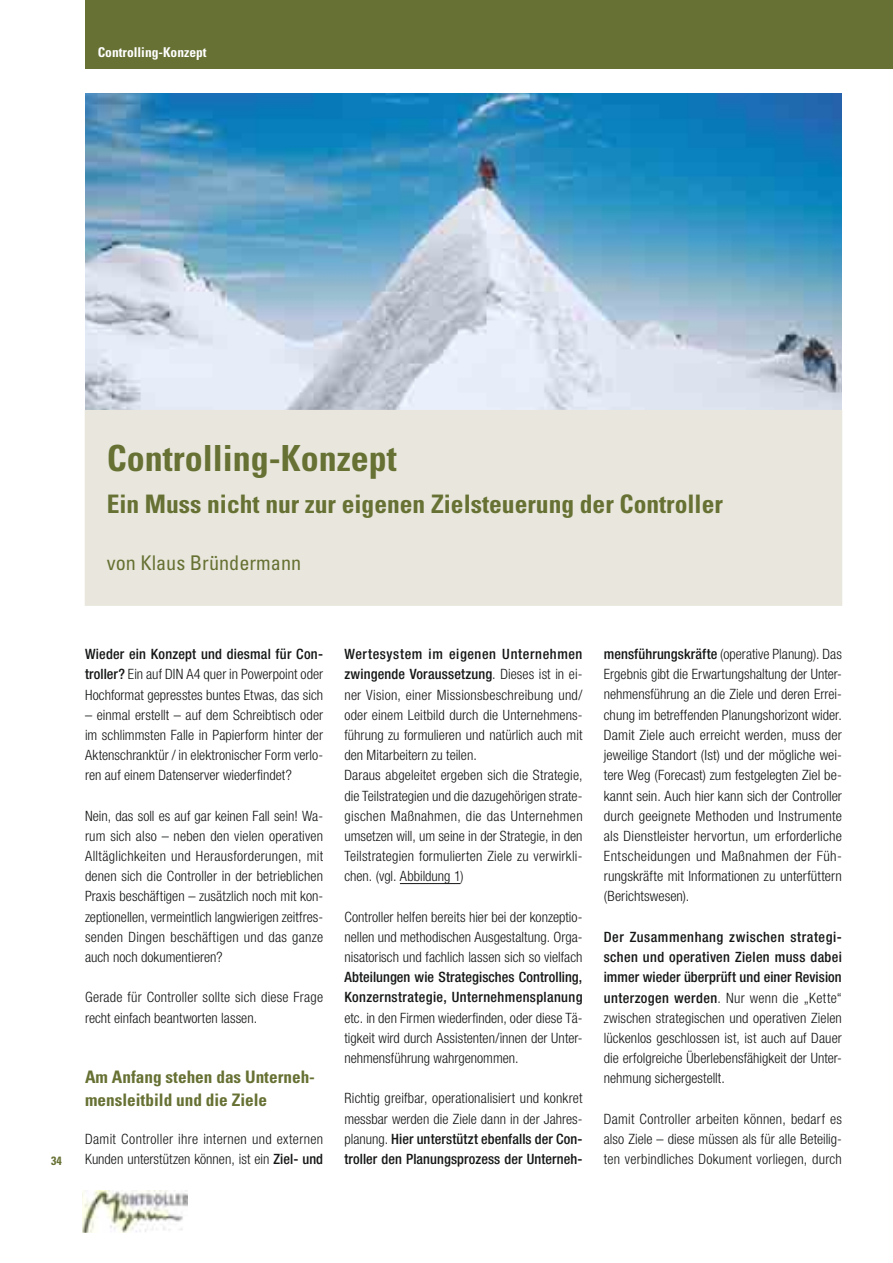
<style>
.page{position:relative;width:893px;height:1263px;background:#fff}
.page>*{position:absolute;margin:0;border:0;box-sizing:border-box;transform-origin:0 0}
.t1{font:700 condensed 36px "Univers LT Std";color:#667133}
.t2{font:700 condensed 25.5px "Univers LT Std";color:#667133}
.t3{font:condensed 20.25px "Univers LT Std";color:#667133}
.t4{font:700 condensed 17.25px/22.5px "Univers LT Std";color:#667133}
.t5{font:300 condensed 14.25px/20.2px "Helvetica Neue LT Std";letter-spacing:.005em;color:#151616;text-align:justify}
.t6{font:300 condensed 14.25px/20.2px "Helvetica Neue LT Std";letter-spacing:.025em;color:#151616}
.t7{font:500 condensed 14.25px/20.2px "Helvetica Neue LT Std";letter-spacing:.02em;color:#151616}
.t8{font:700 condensed 13.5px "Univers LT Std";color:#fff}
.t9{font:700 condensed 12px "Univers LT Std";color:#667133}
.s1{font-weight:500}
</style>
<div class="page">
<img style="left:83px;top:1191px;width:105px;height:42px">
<div style="left:85px;top:0;width:808px;height:68px;background:#667133"></div>
<hr style="left:400px;top:883px;width:60px;height:1px;background:#151616">
<img style="left:85px;top:94px;width:757px;height:316px">
<div style="left:85px;top:410px;width:757px;height:195px;background:#e9e7dd"></div>
<p class="t8" style="left:98px;top:47px;width:110px">Controlling-Konzept</p>
<h1 class="t1" style="left:107px;top:444px;width:292px">Controlling-Konzept</h1>
<h2 class="t2" style="left:107px;top:495px;width:618px">Ein Muss nicht nur zur eigenen Zielsteuerung der Controller</h2>
<h3 class="t3" style="left:107px;top:555px;width:196px">von Klaus Bründermann</h3>
<p class="t9" style="left:51px;top:1157px;width:12px">34</p>
<p class="t5" style="left:85px;top:645px;width:240px"><span class="s1">Wieder ein Konzept und diesmal für Con&shy;troller?</span> Ein auf DIN A4 quer in Powerpoint oder Hochformat gepresstes buntes Etwas, das sich</p>
<p class="t5" style="left:85px;top:706px;width:240px">– einmal erstellt – auf dem Schreibtisch oder im schlimmsten Falle in Papierform hinter der Aktenschranktür / in elektronischer Form verlo&shy;ren auf einem Datenserver wiederfindet?</p>
<p class="t5" style="left:85px;top:807px;width:240px">Nein, das soll es auf gar keinen Fall sein! Wa&shy;rum sich also – neben den vielen operativen Alltäglichkeiten und Herausforderungen, mit denen sich die Controller in der betrieblichen Praxis beschäftigen – zusätzlich noch mit kon&shy;zeptionellen, vermeintlich langwierigen zeitfres&shy;senden Dingen beschäftigen und das ganze auch noch dokumentieren?</p>
<p class="t5" style="left:85px;top:988px;width:240px">Gerade für Controller sollte sich diese Frage recht einfach beantworten lassen.</p>
<p class="t4" style="left:85px;top:1067px;width:231px">Am Anfang stehen das Unterneh&shy;mensleitbild und die Ziele</p>
<p class="t6" style="left:85px;top:1130px;width:240px">Damit Controller ihre internen und externen<br>Kunden unterstützen können, ist ein <span class="s1">Ziel- und</span></p>
<p class="t5" style="left:344px;top:645px;width:240px;text-align:left"><span class="s1">Wertesys tem im eigenen Unternehmen zwingende Voraussetzung</span>. Dieses ist in ei&shy;ner Vision, einer Missionsbeschreibung und/ oder einem Leitbild durch die Unternehmens&shy;führung zu formulieren und natürlich auch mit den Mitarbeitern zu teilen.<br>Daraus abgeleitet ergeben sich die Strategie, die Teilstrategien und die dazugehörigen strate&shy;gischen Maßnahmen, die das Unternehmen umsetzen will, um seine in der Strategie, in den Teilstrategien formulierten Ziele zu verwirkli&shy;chen. (vgl. Abbildung 1)</p>
<p class="t5" style="left:344px;top:908px;width:240px">Controller helfen bereits hier bei der konzeptio&shy;nellen und methodischen Ausgestaltung. Orga&shy;nisatorisch und fachlich lassen sich so vielfach</p>
<p class="t7" style="left:344px;top:968px;width:240px">Abteilungen wie Strategisches Controlling,<br>Konzernstrategie, Unternehmensplanung</p>
<p class="t5" style="left:344px;top:1009px;width:240px">etc. in den Firmen wiederfinden, oder diese Tä&shy;tigkeit wird durch Assistenten/innen der Unter&shy;nehmensführung wahrgenommen.</p>
<p class="t5" style="left:344px;top:1089px;width:240px">Richtig greifbar, operationalisiert und konkret messbar werden die Ziele dann in der Jahres&shy;planung. <span class="s1">Hier unterstützt ebenfalls der Con&shy;troller den Planungsprozess der Unterneh-</span></p>
<p class="t5" style="left:604px;top:645px;width:240px"><span class="s1">mensführungskräfte</span> (operative Planung). Das Ergebnis gibt die Erwartungshaltung der Unter&shy;nehmensführung an die Ziele und deren Errei&shy;chung im betreffenden Planungshorizont wider.<br>Damit Ziele auch erreicht werden, muss der jeweilige Standort (Ist) und der mögliche wei&shy;tere Weg (Forecast) zum festgelegten Ziel be&shy;kannt sein. Auch hier kann sich der Controller durch geeignete Methoden und Instrumente als Dienstleister hervortun, um erforderliche Entscheidungen und Maßnahmen der Füh&shy;rungskräfte mit Informationen zu unterfüttern (Berichtswesen).</p>
<p class="t5" style="left:604px;top:928px;width:240px"><span class="s1">Der Zusammenhang zwischen strategi&shy;schen und operativen Zielen muss dabei immer wieder überprüft und einer Revision unterzogen werden</span>. Nur wenn die „Kette“ zwischen strategischen und operativen Zielen lückenlos geschlossen ist, ist auch auf Dauer die erfolgreiche Überlebensfähigkeit der Unter&shy;nehmung sichergestellt.</p>
<p class="t5" style="left:604px;top:1110px;width:240px">Damit Controller arbeiten können, bedarf es also Ziele – diese müssen als für alle Beteilig&shy;ten verbindliches Dokument vorliegen, durch</p>
</div>
